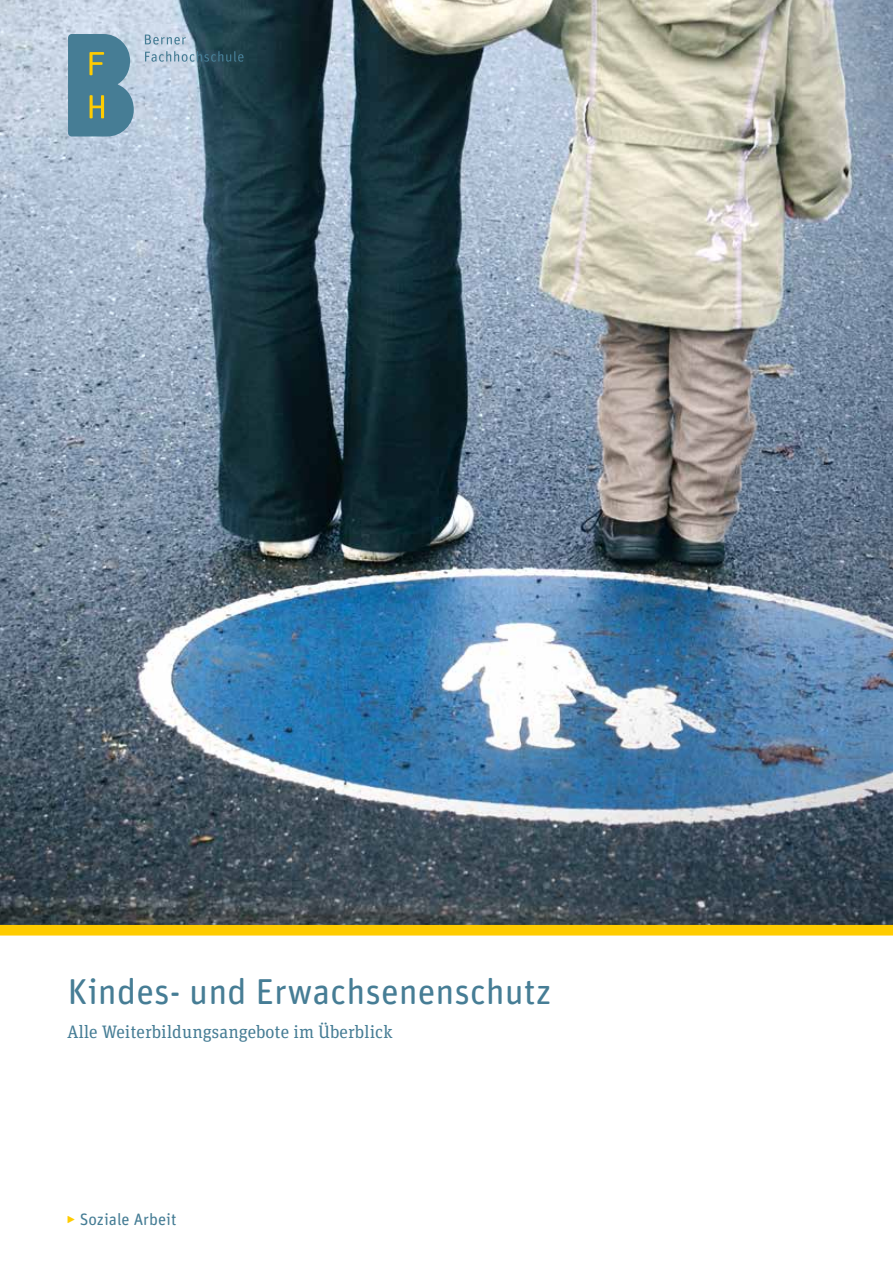
<style>
.page{position:relative;width:893px;height:1263px;background:#fff}
.page>*{position:absolute;margin:0;border:0;box-sizing:border-box;transform-origin:0 0}
.t1{font:36px "Unit Rounded Pro";color:#467d95}
.t2{font:18px "Unit Slab Pro";color:#467d95}
.t3{font:16.5px "Unit Rounded Pro";color:#467d95}
.s1{color:#fc0}
</style>
<div class="page">
<img style="left:0;top:0;width:893px;height:925px">
<div style="left:0;top:925px;width:893px;height:10px;background:#fc0"></div>
<svg style="left:68px;top:34px;width:66px;height:103px;background:#5b8997"></svg>
<svg style="left:145px;top:35px;width:41px;height:10px"></svg>
<svg style="left:145px;top:51px;width:99px;height:11px"></svg>
<h1 class="t1" style="left:68px;top:966px;width:485px">Kindes- und Erwachsenenschutz</h1>
<p class="t2" style="left:68px;top:1019px;width:327px">Alle Weiterbildungsangebote im Überblick</p>
<p class="t3" style="left:66px;top:1207px;width:112px"><span class="s1">‣</span> Soziale Arbeit</p>
</div>
